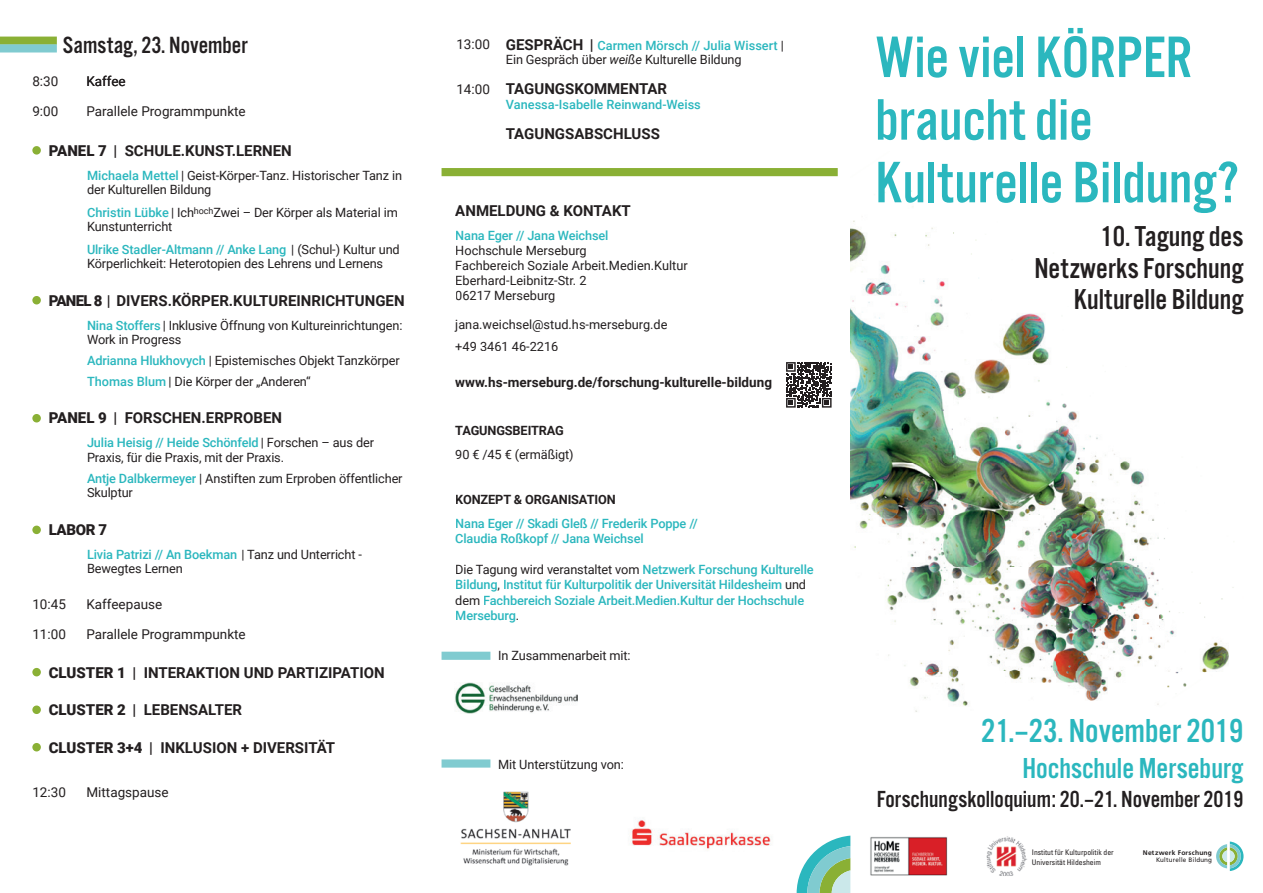
<style>
.page{position:relative;width:1263px;height:893px;background:#fff}
.page>*{position:absolute;margin:0;border:0;box-sizing:border-box;transform-origin:0 0}
.t1{font:60.75px/62.6px "Alternate Got No 3 D";color:#2bb7be}
.t2{font:34.5px "Alternate Got No 3 D";color:#2bb7be}
.t3{font:30px "Alternate Got No 3 D";color:#2bb7be}
.t4{font:29.85px/31.5px "Alternate Got No 3 D";color:#231f20;text-align:right}
.t5{font:24.3px "Alternate Got No 3 D";color:#231f20}
.t6{font:24.15px "Alternate Got No 3 D";color:#231f20}
.t7{font:700 15px "Roboto";color:#231f20}
.t8{font:900 15px "Roboto";letter-spacing:-.025em;color:#231f20}
.t9{font:13.5px "Roboto";color:#231f20}
.t10{font:700 13.5px "Roboto";color:#231f20}
.t11{font:12.75px/14.4px "Roboto";letter-spacing:-.01em;color:#231f20}
.t12{font:500 12.75px/15.3px "Roboto";letter-spacing:-.01em;color:#2bb7be}
.t13{font:700 12.75px "Roboto";letter-spacing:-.01em;color:#231f20}
.t14{font:condensed 7.65px/9.1px "Univers LT Std";color:#231f20}
.t15{font:700 7.05px "Carto Gothic Std";letter-spacing:.025em;color:#231f20}
.t16{font:6.75px "Carto Gothic Std";letter-spacing:.025em;color:#231f20}
.s1{font-weight:900}
.s2{font-weight:500;color:#2bb7be}
.s3{font-weight:700;font-size:15px}
.s4{font-style:italic}
.s5{font-weight:400;color:#231f20}
</style>
<div class="page">
<div style="left:0;top:37px;width:57px;height:8px;background:#8ab035"></div>
<div style="left:0;top:44px;width:57px;height:9px;background:#80cbd0"></div>
<div style="left:32px;top:146px;width:9px;height:9px;background:#8ab035;border-radius:50%"></div>
<div style="left:32px;top:296px;width:9px;height:8px;background:#8ab035;border-radius:50%"></div>
<div style="left:32px;top:414px;width:9px;height:8px;background:#8ab035;border-radius:50%"></div>
<div style="left:32px;top:526px;width:9px;height:8px;background:#8ab035;border-radius:50%"></div>
<div style="left:32px;top:668px;width:9px;height:8px;background:#8ab035;border-radius:50%"></div>
<div style="left:32px;top:743px;width:9px;height:8px;background:#8ab035;border-radius:50%"></div>
<div style="left:32px;top:705px;width:9px;height:9px;background:#8ab035;border-radius:50%"></div>
<img style="left:850px;top:183px;width:384px;height:489px">
<img style="left:909px;top:672px;width:44px;height:40px">
<img style="left:953px;top:672px;width:206px;height:34px">
<img style="left:1167px;top:672px;width:39px;height:16px">
<img style="left:986px;top:836px;width:41px;height:40px">
<svg style="left:1216px;top:841px;width:27px;height:30px"></svg>
<img style="left:885px;top:837px;width:63px;height:39px">
<img style="left:460px;top:759px;width:111px;height:107px">
<img style="left:455px;top:682px;width:122px;height:31px">
<img style="left:631px;top:820px;width:141px;height:31px">
<div style="left:441px;top:168px;width:397px;height:8px;background:#8ab035"></div>
<div style="left:441px;top:759px;width:49px;height:9px;background:#80cbd0"></div>
<div style="left:441px;top:652px;width:49px;height:8px;background:#80cbd0"></div>
<svg style="left:797px;top:836px;width:88px;height:57px"></svg>
<svg style="left:786px;top:362px;width:45px;height:46px"></svg>
<h3 class="t5" style="left:63px;top:32px;width:186px">Samstag, 23. November</h3>
<p class="t9" style="left:32px;top:72px;width:28px">8:30</p>
<p class="t9" style="left:32px;top:102px;width:28px">9:00</p>
<p class="t9" style="left:86px;top:72px;width:41px">Kaffee</p>
<p class="t9" style="left:86px;top:102px;width:161px">Parallele Programmpunkte</p>
<p class="t7" style="left:49px;top:140px;width:245px"><span class="s1">PANEL 7</span> | SCHULE.KUNST.LERNEN</p>
<p class="t11" style="left:87px;top:168px;width:317px"><span class="s2">Michaela Mettel</span> | Geist-Körper-Tanz. Historischer Tanz in der Kulturellen Bildung</p>
<p class="t11" style="left:87px;top:205px;width:312px"><span class="s2">Christin Lübke</span> | Ich<sup>hoch</sup>Zwei – Der Körper als Material im<br>Kunstunterricht</p>
<p class="t11" style="left:87px;top:241px;width:314px"><span class="s2">Ulrike Stadler-Altmann // Anke Lang</span> | (Schul-) Kultur und<br>Körperlichkeit: Heterotopien des Lehrens und Lernens</p>
<p class="t7" style="left:49px;top:290px;width:357px"><span class="s1">PANEL 8</span> | DIVERS.KÖRPER.KULTUREINRICHTUNGEN</p>
<p class="t11" style="left:87px;top:317px;width:317px"><span class="s2">Nina Stoffers</span> | Inklusive Öffnung von Kultureinrichtungen:<br>Work in Progress</p>
<p class="t11" style="left:87px;top:349px;width:314px;line-height:21px"><span class="s2">Adrianna Hlukhovych</span> | Epistemisches Objekt Tanzkörper<br><span class="s2">Thomas Blum</span> | Die Körper der „Anderen“</p>
<p class="t7" style="left:49px;top:408px;width:235px"><span class="s1">PANEL 9</span> | FORSCHEN.ERPROBEN</p>
<p class="t11" style="left:87px;top:435px;width:288px"><span class="s2">Julia Heisig // Heide Schönfeld</span> | Forschen – aus der<br>Praxis, für die Praxis, mit der Praxis.</p>
<p class="t11" style="left:87px;top:471px;width:317px"><span class="s2">Antje Dalbkermeyer</span> | Anstiften zum Erproben öffentlicher<br>Skulptur</p>
<p class="t8" style="left:49px;top:519px;width:60px">LABOR 7</p>
<p class="t11" style="left:87px;top:547px;width:276px"><span class="s2">Livia Patrizi // An Boekman</span> | Tanz und Unterricht -<br>Bewegtes Lernen</p>
<p class="t9" style="left:32px;top:595px;width:35px">10:45</p>
<p class="t9" style="left:32px;top:625px;width:35px">11:00</p>
<p class="t9" style="left:86px;top:595px;width:77px">Kaffeepause</p>
<p class="t9" style="left:86px;top:625px;width:161px">Parallele Programmpunkte</p>
<p class="t7" style="left:49px;top:662px;width:337px"><span class="s1">CLUSTER 1</span> | INTERAKTION UND PARTIZIPATION</p>
<p class="t7" style="left:49px;top:699px;width:195px"><span class="s1">CLUSTER 2</span> | LEBENSALTER</p>
<p class="t7" style="left:49px;top:737px;width:288px"><span class="s1">CLUSTER 3+4</span> | INKLUSION + DIVERSITÄT</p>
<p class="t9" style="left:32px;top:783px;width:35px">12:30</p>
<p class="t9" style="left:86px;top:783px;width:84px">Mittagspause</p>
<p class="t9" style="left:456px;top:34px;width:35px">13:00</p>
<p class="t9" style="left:456px;top:79px;width:35px">14:00</p>
<p class="t11" style="left:506px;top:37px;width:280px"><span class="s3">GESPRÄCH |</span> <span class="s2">Carmen Mörsch // Julia Wissert</span> |<br>Ein Gespräch über <span class="s4">weiße</span> Kulturelle Bildung</p>
<p class="t7" style="left:506px;top:78px;width:163px">TAGUNGSKOMMENTAR</p>
<p class="t12" style="left:506px;top:97px;width:196px">Vanessa-Isabelle Reinwand-Weiss</p>
<p class="t7" style="left:506px;top:123px;width:156px">TAGUNGSABSCHLUSS</p>
<p class="t7" style="left:455px;top:201px;width:177px">ANMELDUNG &amp; KONTAKT</p>
<p class="t12" style="left:455px;top:228px;width:155px">Nana Eger // Jana Weichsel</p>
<p class="t11" style="left:455px;top:243px;width:234px;line-height:15px">Hochschule Merseburg<br>Fachbereich Soziale Arbeit.Medien.Kultur<br>Eberhard-Leibnitz-Str. 2<br>06217 Merseburg</p>
<p class="t11" style="left:455px;top:313px;width:214px;line-height:21.6px">jana.weichsel@stud.hs-merseburg.de +49 3461 46-2216</p>
<p class="t10" style="left:455px;top:373px;width:318px">www.hs-merseburg.de/forschung-kulturelle-bildung</p>
<p class="t13" style="left:455px;top:421px;width:110px">TAGUNGSBEITRAG</p>
<p class="t11" style="left:455px;top:447px;width:120px">90 € /45 € (ermäßigt)</p>
<p class="t13" style="left:455px;top:491px;width:162px">KONZEPT &amp; ORGANISATION</p>
<p class="t12" style="left:455px;top:515px;width:244px">Nana Eger // Skadi Gleß // Frederik Poppe //<br>Claudia Roßkopf // Jana Weichsel</p>
<p class="t12" style="left:455px;top:561px;width:360px"><span class="s5">Die Tagung wird veranstaltet vom</span> Netzwerk Forschung Kulturelle Bildung<span class="s5">,</span> Institut fü r Kulturpolitik der Universitä t Hildesheim <span class="s5">und dem</span> Fachbereich Soziale Arbeit.Medien.Kultur der Hochschule Merseburg<span class="s5">.</span></p>
<p class="t11" style="left:498px;top:648px;width:134px">In Zusammenarbeit mit:</p>
<p class="t11" style="left:498px;top:756px;width:127px">Mit Unterstützung von:</p>
<h1 class="t1" style="left:875px;top:27px;width:365px">Wie viel KÖRPER braucht die<br>Kulturelle Bildung?</h1>
<h3 class="t4" style="left:1034px;top:221px;width:211px">10. Tagung des<br>Netzwerks Forschung<br>Kulturelle Bildung</h3>
<h2 class="t2" style="left:981px;top:712px;width:264px">21.–23. November 2019</h2>
<h3 class="t3" style="left:1022px;top:752px;width:223px">Hochschule Merseburg</h3>
<h3 class="t6" style="left:877px;top:786px;width:368px">Forschungskolloquium: 20.–21. November 2019</h3>
<p class="t14" style="left:1032px;top:848px;width:83px">Institut für Kulturpolitik der<br>Universität Hildesheim</p>
<p class="t15" style="left:1143px;top:848px;width:70px">Netzwerk Forschung</p>
<p class="t16" style="left:1156px;top:856px;width:57px">Kulturelle Bildung</p>
</div>
